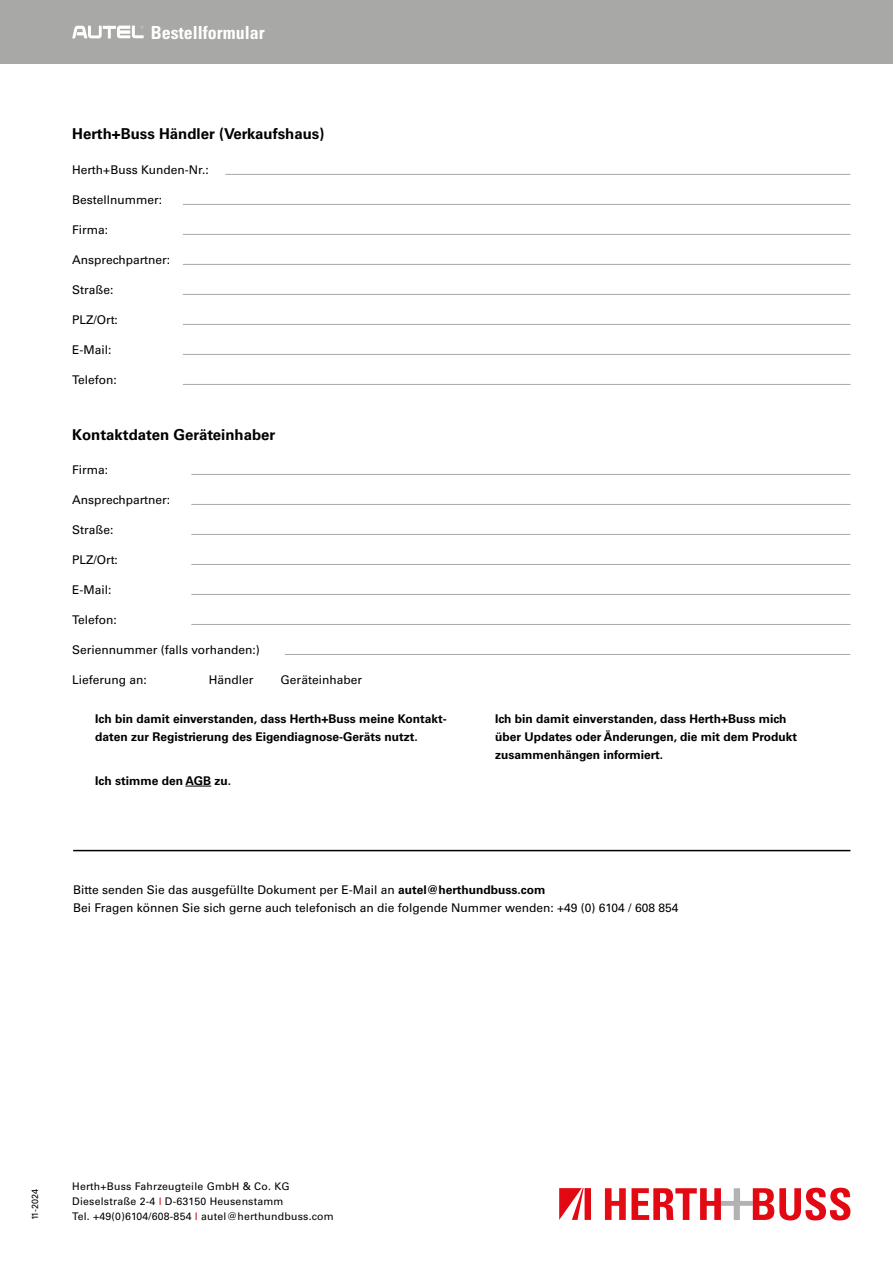
<style>
.page{position:relative;width:893px;height:1263px;background:#fff}
.page>*{position:absolute;margin:0;border:0;box-sizing:border-box;transform-origin:0 0}
.t1{font:700 condensed 18px "Univers LT Pro";color:#fff}
.t2{font:700 15px "Univers LT Pro 65";color:#000}
.t3{font:12px/18px "Univers LT Pro 55 Roman";color:#000}
.t4{font:700 12px/18px "Univers LT Pro 65";color:#000}
.t5{font:10.5px/15px "Univers LT Pro 55 Roman";letter-spacing:.02em;color:#000}
.t6{font:9px "Univers LT Pro 55 Roman";color:#000}
.s1{font-family:"Univers LT Pro 65";font-weight:700}
.s2{color:#d20a11}
</style>
<div class="page">
<div style="left:0;top:0;width:893px;height:64px;background:#a8a8a7"></div>
<svg style="left:72px;top:26px;width:72px;height:12px"></svg>
<hr style="left:225px;top:174px;width:625px;height:1px;background:#a8a8a7">
<hr style="left:183px;top:204px;width:667px;height:1px;background:#a8a8a7">
<hr style="left:183px;top:234px;width:667px;height:1px;background:#a8a8a7">
<hr style="left:183px;top:264px;width:667px;height:1px;background:#a8a8a7">
<hr style="left:183px;top:294px;width:667px;height:1px;background:#a8a8a7">
<hr style="left:183px;top:324px;width:667px;height:1px;background:#a8a8a7">
<hr style="left:183px;top:354px;width:667px;height:1px;background:#a8a8a7">
<hr style="left:183px;top:384px;width:667px;height:1px;background:#a8a8a7">
<hr style="left:191px;top:474px;width:659px;height:1px;background:#a8a8a7">
<hr style="left:191px;top:504px;width:659px;height:1px;background:#a8a8a7">
<hr style="left:191px;top:534px;width:659px;height:1px;background:#a8a8a7">
<hr style="left:191px;top:564px;width:659px;height:1px;background:#a8a8a7">
<hr style="left:191px;top:594px;width:659px;height:1px;background:#a8a8a7">
<hr style="left:191px;top:624px;width:659px;height:1px;background:#a8a8a7">
<hr style="left:285px;top:654px;width:565px;height:1px;background:#a8a8a7">
<svg style="left:185px;top:786px;width:26px;height:1px"></svg>
<hr style="left:73px;top:850px;width:777px;height:1px;background:#000">
<svg style="left:605px;top:1188px;width:245px;height:32px"></svg>
<svg style="left:559px;top:1188px;width:32px;height:32px"></svg>
<h1 class="t1" style="left:151px;top:21px;width:115px">Bestellformular</h1>
<p class="t2" style="left:72px;top:123px;width:254px">Herth+Buss Händler (Verkaufshaus)</p>
<p class="t3" style="left:72px;top:160px;width:138px">Herth+Buss Kunden-Nr.:</p>
<p class="t3" style="left:72px;top:190px;width:92px">Bestellnummer:</p>
<p class="t3" style="left:72px;top:220px;width:38px">Firma:</p>
<p class="t3" style="left:72px;top:250px;width:99px">Ansprechpartner:</p>
<p class="t3" style="left:72px;top:280px;width:43px">Straße:</p>
<p class="t3" style="left:72px;top:310px;width:47px">PLZ/Ort:</p>
<p class="t3" style="left:72px;top:340px;width:41px">E-Mail:</p>
<p class="t3" style="left:72px;top:370px;width:46px">Telefon:</p>
<p class="t2" style="left:72px;top:424px;width:205px">Kontaktdaten Geräteinhaber</p>
<p class="t3" style="left:72px;top:460px;width:38px">Firma:</p>
<p class="t3" style="left:72px;top:490px;width:99px">Ansprechpartner:</p>
<p class="t3" style="left:72px;top:520px;width:43px">Straße:</p>
<p class="t3" style="left:72px;top:550px;width:47px">PLZ/Ort:</p>
<p class="t3" style="left:72px;top:580px;width:41px">E-Mail:</p>
<p class="t3" style="left:72px;top:610px;width:46px">Telefon:</p>
<p class="t3" style="left:72px;top:640px;width:189px">Seriennummer (falls vorhanden:)</p>
<p class="t3" style="left:72px;top:670px;width:76px">Lieferung an:</p>
<p class="t3" style="left:209px;top:670px;width:46px">Händler</p>
<p class="t3" style="left:281px;top:670px;width:83px">Geräteinhaber</p>
<p class="t4" style="left:95px;top:709px;width:353px">Ich bin damit einverstanden, dass Herth+Buss meine Kontakt&shy;daten zur Registrierung des Eigendiagnose-Geräts nutzt.</p>
<p class="t4" style="left:95px;top:771px;width:137px">Ich stimme den AGB zu.</p>
<p class="t4" style="left:495px;top:709px;width:304px">Ich bin damit einverstanden, dass Herth+Buss mich über Updates oder Änderungen, die mit dem Produkt zusammenhängen informiert.</p>
<p class="t3" style="left:73px;top:880px;width:607px">Bitte senden Sie das ausgefüllte Dokument per E-Mail an <span class="s1">autel@herthundbuss.com<br></span>Bei Fragen können Sie sich gerne auch telefonisch an die folgende Nummer wenden: +49 (0) 6104 / 608 854</p>
<p class="t6" style="left:29px;top:1220px;width:33px;rotate:-90deg">11-2024</p>
<p class="t5" style="left:72px;top:1179px;width:219px">Herth+Buss Fahrzeugteile GmbH &amp; Co. KG<br>Dieselstraße 2-4 <span class="s2">l</span> D-63150 Heusenstamm</p>
<p class="t5" style="left:72px;top:1209px;width:263px">Tel. +49(0)6104/608-854 <span class="s2">l</span> autel@herthundbuss.com</p>
</div>
